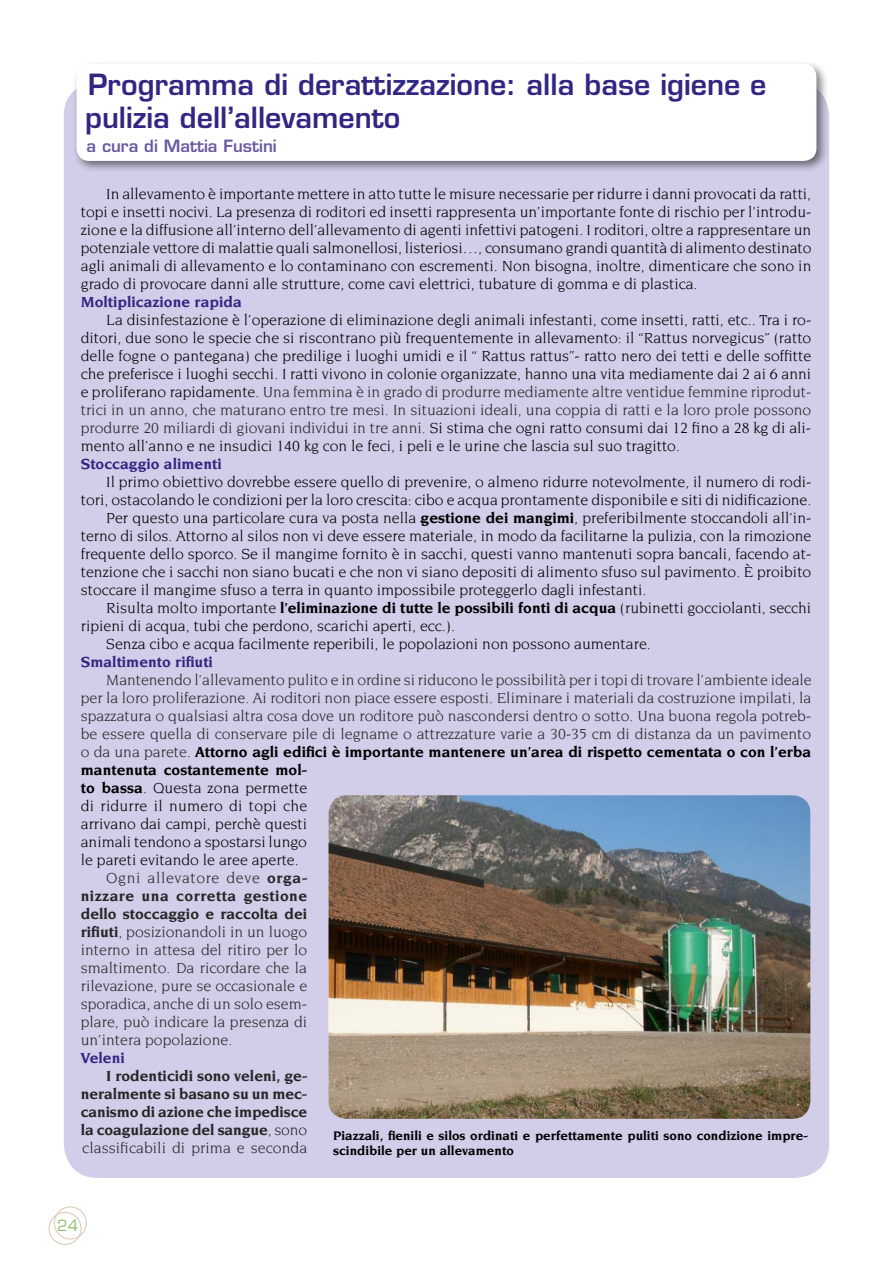
<style>
.page{position:relative;width:893px;height:1263px;background:#fff}
.page>*{position:absolute;margin:0;border:0;box-sizing:border-box;transform-origin:0 0}
.t1{font:600 28.5px/33px "Eurostile";color:#312783}
.t2{font:600 16.5px "Eurostile";color:#6859a2}
.t3{font:15.75px/18px "Novarese";color:#000;text-align:justify}
.t4{font:15.75px "Novarese";color:#262626}
.t5{font:700 15.75px/18px "Novarese";color:#262626;text-align:justify}
.t6{font:700 15.75px "Novarese";color:#000}
.t7{font:700 15.75px "Novarese";color:#312783}
.t8{font:700 15.75px "Novarese";letter-spacing:.03em;color:#262626}
.t9{font:15.75px "Novarese";letter-spacing:.04em;color:#262626}
.t10{font:15px "Eurostile";color:#8bbe6d}
.t11{font:700 13.5px/15px "Novarese";color:#000}
.s1{color:#262626}
.s2{font-weight:700}
.s3{font-weight:400;color:#262626}
.s4{font-weight:400}
</style>
<div class="page">
<div style="left:48px;top:1212px;width:34px;height:33px;border:1px solid #dac9b6;border-radius:50%"></div>
<div style="left:54px;top:1206px;width:33px;height:33px;border:1px solid #dac9b6;border-radius:50%"></div>
<div style="left:64px;top:82px;width:765px;height:1096px;background:#d2cde8;border-radius:34px"></div>
<div style="left:73px;top:60px;width:756px;height:113px;background:#000;opacity:.5"></div>
<div style="left:77px;top:64px;width:739px;height:97px;background:#fff;border-radius:13px"></div>
<img style="left:328px;top:795px;width:482px;height:324px">
<h1 class="t1" style="left:85px;top:68px;width:683px">Programma di derattizzazione: alla base igiene e pulizia dell’allevamento</h1>
<p class="t2" style="left:87px;top:136px;width:192px">a cura di Mattia Fustini</p>
<p class="t3" style="left:81px;top:185px;width:732px;text-indent:26px">In allevamento è importante mettere in atto tutte le misure necessarie per ridurre i danni provocati da ratti, topi e insetti nocivi. La presenza di roditori ed insetti rappresenta un’importante fonte di rischio per l’introdu&shy;zione e la diffusione all’interno dell’allevamento di agenti infettivi patogeni. I roditori, oltre a rappresentare un potenziale vettore di malattie quali salmonellosi, listeriosi…, consumano grandi quantità di alimento destinato agli animali di allevamento e lo contaminano con escrementi. Non bisogna, inoltre, dimenticare che sono in grado di provocare danni alle strutture, come cavi elettrici, tubature di gomma e di plastica.</p>
<p class="t7" style="left:81px;top:293px;width:163px">Moltiplicazione rapida</p>
<p class="t3" style="left:81px;top:311px;width:732px;text-indent:26px">La disinfestazione è l’operazione di eliminazione degli animali infestanti, come insetti, ratti, etc.. Tra i ro&shy;ditori, due sono le specie che si riscontrano più frequentemente in allevamento: il “Rattus norvegicus” (ratto delle fogne o pantegana) che predilige i luoghi umidi e il “ Rattus rattus”- ratto nero dei tetti e delle soffitte che preferisce i luoghi secchi. I ratti vivono in colonie organizzate, hanno una vita mediamente dai 2 ai 6 anni e proliferano rapidamente. <span class="s1">Una femmina è in grado di produrre mediamente altre ventidue femmine riprodut&shy;trici in un anno, che maturano entro tre mesi. In situazioni ideali, una coppia di ratti e la loro prole possono produrre 20 miliardi di giovani individui in tre anni.</span> Si stima che ogni ratto consumi dai 12 fino a 28 kg di ali&shy;mento all’anno e ne insudici 140 kg con le feci, i peli e le urine che lascia sul suo tragitto.</p>
<p class="t7" style="left:81px;top:455px;width:142px">Stoccaggio alimenti</p>
<p class="t3" style="left:106px;top:473px;width:707px">Il primo obiettivo dovrebbe essere quello di prevenire, o almeno ridurre notevolmente, il numero di rodi-</p>
<p class="t3" style="left:81px;top:491px;width:732px">tori, ostacolando le condizioni per la loro crescita: cibo e acqua prontamente disponibile e siti di nidificazione.</p>
<p class="t3" style="left:106px;top:509px;width:707px">Per questo una particolare cura va posta nella <span class="s2">gestione dei mangimi</span>, preferibilmente stoccandoli all’in-</p>
<p class="t3" style="left:81px;top:527px;width:732px">terno di silos. Attorno al silos non vi deve essere materiale, in modo da facilitarne la pulizia, con la rimozione</p>
<p class="t3" style="left:81px;top:545px;width:732px">frequente dello sporco. Se il mangime fornito è in sacchi, questi vanno mantenuti sopra bancali, facendo at-</p>
<p class="t3" style="left:81px;top:563px;width:732px">tenzione che i sacchi non siano bucati e che non vi siano depositi di alimento sfuso sul pavimento. È proibito</p>
<p class="t3" style="left:81px;top:581px;width:567px">stoccare il mangime sfuso a terra in quanto impossibile proteggerlo dagli infestanti.</p>
<p class="t3" style="left:106px;top:599px;width:706px">Risulta molto importante <span class="s2">l’eliminazione di tutte le possibili fonti di acqua</span> (rubinetti gocciolanti, secchi</p>
<p class="t3" style="left:81px;top:617px;width:376px">ripieni di acqua, tubi che perdono, scarichi aperti, ecc.).</p>
<p class="t3" style="left:106px;top:635px;width:546px">Senza cibo e acqua facilmente reperibili, le popolazioni non possono aumentare.</p>
<p class="t7" style="left:81px;top:653px;width:134px">Smaltimento rifiuti</p>
<p class="t4" style="left:106px;top:672px;width:707px">Mantenendo l’allevamento pulito e in ordine si riducono le possibilità per i topi di trovare l’ambiente ideale</p>
<p class="t4" style="left:81px;top:690px;width:732px">per la loro proliferazione. Ai roditori non piace essere esposti. Eliminare i materiali da costruzione impilati, la</p>
<p class="t4" style="left:81px;top:708px;width:732px">spazzatura o qualsiasi altra cosa dove un roditore può nascondersi dentro o sotto. Una buona regola potreb-</p>
<p class="t4" style="left:81px;top:726px;width:732px">be essere quella di conservare pile di legname o attrezzature varie a 30-35 cm di distanza da un pavimento</p>
<p class="t6" style="left:81px;top:743px;width:732px"><span class="s3">o da una parete.</span> Attorno agli edifici è importante mantenere un’area di rispetto cementata o con l’erba</p>
<p class="t6" style="left:81px;top:761px;width:228px">mantenuta costantemente mol-</p>
<p class="t3" style="left:81px;top:779px;width:228px"><span class="s2">to bassa</span>. Questa zona permette</p>
<p class="t3" style="left:81px;top:797px;width:228px">di ridurre il numero di topi che</p>
<p class="t3" style="left:81px;top:815px;width:228px">arrivano dai campi, perchè questi</p>
<p class="t3" style="left:81px;top:833px;width:228px">animali tendono a spostarsi lungo</p>
<p class="t3" style="left:81px;top:851px;width:219px">le pareti evitando le aree aperte.</p>
<p class="t9" style="left:106px;top:870px;width:202px">Ogni allevatore deve <span class="s2">orga-</span></p>
<p class="t8" style="left:81px;top:887px;width:228px">nizzare una corretta gestione</p>
<p class="t5" style="left:81px;top:905px;width:228px">dello stoccaggio e raccolta dei</p>
<p class="t4" style="left:81px;top:924px;width:228px"><span class="s2">rifiuti</span>, posizionandoli in un luogo</p>
<p class="t4" style="left:81px;top:942px;width:228px">interno in attesa del ritiro per lo</p>
<p class="t4" style="left:81px;top:960px;width:228px">smaltimento. Da ricordare che la</p>
<p class="t4" style="left:81px;top:978px;width:228px">rilevazione, pure se occasionale e</p>
<p class="t4" style="left:81px;top:996px;width:228px">sporadica, anche di un solo esem-</p>
<p class="t4" style="left:81px;top:1014px;width:228px">plare, può indicare la presenza di</p>
<p class="t4" style="left:81px;top:1032px;width:153px">un’intera popolazione.</p>
<p class="t7" style="left:81px;top:1049px;width:46px">Veleni</p>
<p class="t5" style="left:81px;top:1067px;width:228px;text-indent:26px">I rodenticidi sono veleni, ge&shy;neralmente si basano su un mec&shy;canismo di azione che impedisce la coagulazione del sangue<span class="s4">, sono classificabili di prima e seconda</span></p>
<p class="t11" style="left:333px;top:1128px;width:476px">Piazzali, fienili e silos ordinati e perfettamente puliti sono condizione impre&shy;scindibile per un allevamento</p>
<p class="t10" style="left:57px;top:1217px;width:22px">24</p>
</div>
